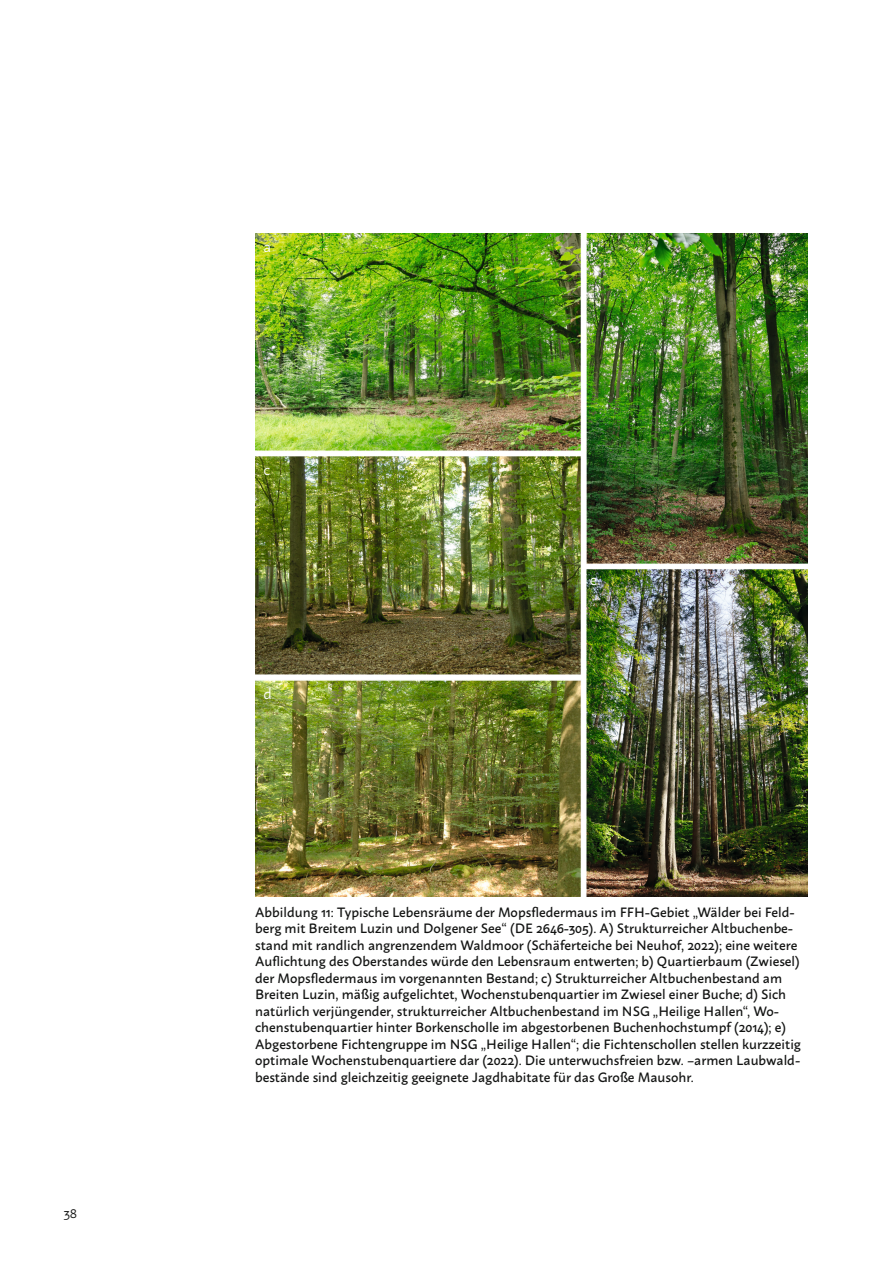
<style>
.page{position:relative;width:893px;height:1263px;background:#fff}
.page>*{position:absolute;margin:0;border:0;box-sizing:border-box;transform-origin:0 0}
.t1{font:15px "Macho";color:#fff}
.t2{font:500 13.5px/16.5px "Macho";color:#131413}
.t3{font:13.5px "Macho";color:#131413}
</style>
<div class="page">
<img style="left:255px;top:234px;width:553px;height:663px">
<p class="t3" style="left:64px;top:1201px;width:15px">38</p>
<p class="t1" style="left:264px;top:233px;width:9px">a</p>
<p class="t1" style="left:264px;top:457px;width:8px">c</p>
<p class="t1" style="left:264px;top:681px;width:10px">d</p>
<p class="t1" style="left:590px;top:235px;width:10px">b</p>
<p class="t1" style="left:590px;top:567px;width:9px">e</p>
<p class="t2" style="left:255px;top:902px;width:547px">Abbildung 11: Typische Lebensräume der Mopsfledermaus im FFH-Gebiet „Wälder bei Feld&shy;berg mit Breitem Luzin und Dolgener See“ (DE 2646-305). A) Strukturreicher Altbuchenbe&shy;stand mit randlich angrenzendem Waldmoor (Schäferteiche bei Neuhof, 2022); eine weitere Auflichtung des Oberstandes würde den Lebensraum entwerten; b) Quartierbaum (Zwiesel) der Mopsfledermaus im vorgenannten Bestand; c) Strukturreicher Altbuchenbestand am Breiten Luzin, mäßig aufgelichtet, Wochenstubenquartier im Zwiesel einer Buche; d) Sich natürlich verjüngender, strukturreicher Altbuchenbestand im NSG „Heilige Hallen“, Wo&shy;chenstubenquartier hinter Borkenscholle im abgestorbenen Buchenhochstumpf (2014); e)<br>Abgestorbene Fichtengruppe im NSG „Heilige Hallen“; die Fichtenschollen stellen kurzzeitig optimale Wochenstubenquartiere dar (2022). Die unterwuchsfreien bzw. –armen Laubwald&shy;bestände sind gleichzeitig geeignete Jagdhabitate für das Große Mausohr.</p>
</div>
